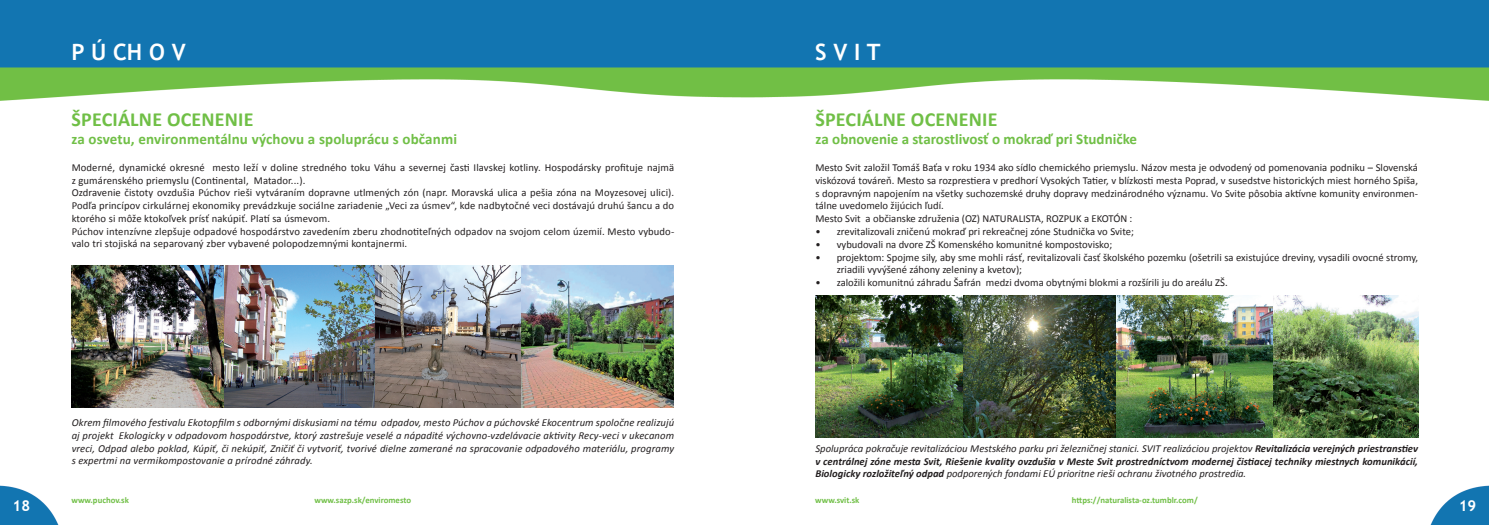
<style>
.page{position:relative;width:1489px;height:525px;background:#fff}
.page>*{position:absolute;margin:0;border:0;box-sizing:border-box;transform-origin:0 0}
.t1{font:700 22.5px "Trebuchet MS";color:#fff}
.t2{font:700 20px "Calibri";letter-spacing:.01em;color:#70bf46}
.t3{font:700 15px "Calibri";color:#70bf46}
.t4{font:700 15px "Trebuchet MS";color:#fff}
.t5{font:10.62px/12.8px "Calibri";color:#231f20}
.t6{font:italic 10.62px/12.8px "Calibri";letter-spacing:.01em;color:#231f20;text-align:justify}
.t7{font:italic 700 10.62px/12.8px "Calibri";color:#231f20;text-align:justify}
.t8{font:700 8.75px "Calibri";color:#70bf46}
.s1{font-weight:400}
</style>
<div class="page">
<img style="left:762px;top:0;width:726px;height:524px">
<img style="left:0;top:0;width:762px;height:524px">
<img style="left:71px;top:265px;width:153px;height:142px">
<img style="left:224px;top:265px;width:151px;height:142px">
<img style="left:375px;top:265px;width:299px;height:142px">
<img style="left:1272px;top:295px;width:145px;height:142px">
<img style="left:815px;top:295px;width:148px;height:142px">
<img style="left:963px;top:295px;width:309px;height:142px">
<p class="t1" style="left:71px;top:38px;width:116px">p ú CH O V</p>
<p class="t2" style="left:71px;top:107px;width:183px">ŠPECIÁLNE OCENENIE</p>
<p class="t3" style="left:71px;top:129px;width:387px">za osvetu, environmentálnu výchovu a spoluprácu s občanmi</p>
<p class="t5" style="left:72px;top:160px;width:604px">Moderné, dynamické okresné mesto leží v doline stredného toku Váhu a severnej časti Ilavskej kotliny. Hospodársky profituje najmä z gumárenského priemyslu (Continental, Matador...).<br>Ozdravenie čistoty ovzdušia Púchov rieši vytváraním dopravne utlmených zón (napr. Moravská ulica a pešia zóna na Moyzesovej ulici).<br>Podľa princípov cirkulárnej ekonomiky prevádzkuje sociálne zariadenie „Veci za úsmev“, kde nadbytočné veci dostávajú druhú šancu a do ktorého si môže ktokoľvek prísť nakúpiť. Platí sa úsmevom.<br>Púchov intenzívne zlepšuje odpadové hospodárstvo zavedením zberu zhodnotiteľných odpadov na svojom celom územií. Mesto vybudo&shy;valo tri stojiská na separovaný zber vybavené polopodzemnými kontajnermi.</p>
<p class="t1" style="left:815px;top:38px;width:67px">S V I T</p>
<p class="t2" style="left:815px;top:107px;width:183px">ŠPECIÁLNE OCENENIE</p>
<p class="t3" style="left:815px;top:130px;width:323px">za obnovenie a starostlivosť o mokraď pri Studničke</p>
<p class="t5" style="left:815px;top:161px;width:604px">Mesto Svit založil Tomáš Baťa v roku 1934 ako sídlo chemického priemyslu. Názov mesta je odvodený od pomenovania podniku – Slovenská viskózová továreň. Mesto sa rozprestiera v predhorí Vysokých Tatier, v blízkosti mesta Poprad, v susedstve historických miest horného Spiša, s dopravným napojením na všetky suchozemské druhy dopravy medzinárodného významu. Vo Svite pôsobia aktívne komunity environmen&shy;tálne uvedomelo žijúcich ľudí.<br>Mesto Svit a občianske združenia (OZ) NATURALISTA, ROZPUK a EKOTÓN :</p>
<p class="t5" style="left:815px;top:224px;width:320px">• zrevitalizovali zničenú mokraď pri rekreačnej zóne Studnička vo Svite;</p>
<p class="t5" style="left:815px;top:237px;width:298px">• vybudovali na dvore ZŠ Komenského komunitné kompostovisko;</p>
<p class="t5" style="left:836px;top:250px;width:583px;text-indent:-21px">• projektom: Spojme sily, aby sme mohli rásť, revitalizovali časť školského pozemku (ošetrili sa existujúce dreviny, vysadili ovocné stromy, zriadili vyvýšené záhony zeleniny a kvetov);</p>
<p class="t5" style="left:815px;top:275px;width:414px">• založili komunitnú záhradu Šafrán medzi dvoma obytnými blokmi a rozšírili ju do areálu ZŠ.</p>
<p class="t6" style="left:72px;top:415px;width:604px">Okrem filmového festivalu Ekotopfilm s odbornými diskusiami na tému odpadov, mesto Púchov a púchovské Ekocentrum spoločne realizujú aj projekt Ekologicky v odpadovom hospodárstve, ktorý zastrešuje veselé a nápadité výchovno-vzdelávacie aktivity Recy-veci v ukecanom vreci, Odpad alebo poklad, Kúpiť, či nekúpiť, Zničiť či vytvoriť, tvorivé dielne zamerané na spracovanie odpadového materiálu, programy s expertmi na vermikompostovanie a prírodné záhrady.</p>
<p class="t8" style="left:71px;top:494px;width:59px">www.puchov.sk</p>
<p class="t8" style="left:314px;top:494px;width:98px">www.sazp.sk/enviromesto</p>
<p class="t7" style="left:815px;top:441px;width:604px"><span class="s1">Spolupráca pokračuje revitalizáciou Mestského parku pri železničnej stanici. SVIT realizáciou projektov</span> Revitalizácia verejných priestranstiev v centrálnej zóne mesta Svit, Riešenie kvality ovzdušia v Meste Svit prostredníctvom modernej čistiacej techniky miestnych komunikácií, Biologicky rozložiteľný odpad <span class="s1">podporených fondami EÚ prioritne rieši ochranu životného prostredia.</span></p>
<p class="t8" style="left:815px;top:494px;width:46px">www.svit.sk</p>
<p class="t8" style="left:1071px;top:494px;width:127px">https://naturalista-oz.tumblr.com/</p>
<h3 class="t4" style="left:13px;top:496px;width:19px">18</h3>
<h3 class="t4" style="left:1458px;top:496px;width:19px">19</h3>
</div>
